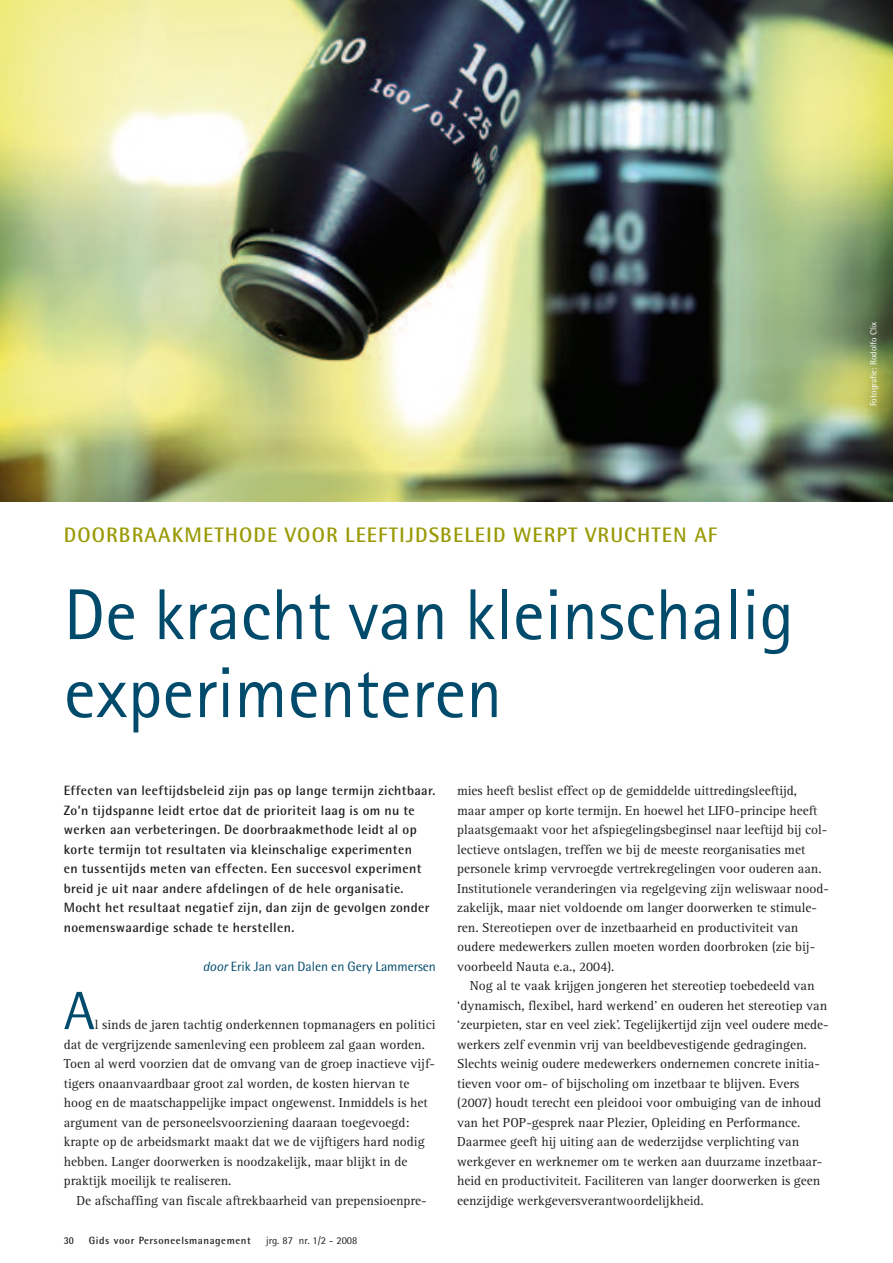
<style>
.page{position:relative;width:893px;height:1263px;background:#fff}
.page>*{position:absolute;margin:0;border:0;box-sizing:border-box;transform-origin:0 0}
.t1{font:72px/78px "Rotis Sans Serif";color:#004b6c}
.t2{font:54px "Rotis Semi Sans";color:#004b6c}
.t3{font:700 21px "Rotis Semi Sans";letter-spacing:.055em;color:#9a9a07}
.t4{font:13.5px/19.5px "Rotis Serif";color:#231f20}
.t5{font:700 13.5px/19.5px "Rotis Semi Sans";letter-spacing:.025em;color:#231f20}
.t6{font:13.5px "Rotis Semi Sans";color:#004b6c}
.t7{font:700 10.5px "Rotis Semi Sans";letter-spacing:.055em;color:#231f20}
.t8{font:10.5px "Rotis Semi Sans";color:#231f20}
.t9{font:700 10.5px "Rotis Semi Sans";letter-spacing:.055em;color:#231f20;scale:.9 1}
.t10{font:9px "Rotis Semi Sans";color:#fff}
.s1{font-style:italic}
</style>
<div class="page">
<img style="left:0;top:0;width:893px;height:502px">
<p class="t10" style="left:870px;top:406px;width:86px;rotate:-90deg">Fotografie: Rodolfo Clix</p>
<h3 class="t3" style="left:64px;top:527px;width:655px">DOORBRAAKMETHODE VOOR LEEFTIJDSBELEID WERPT VRUCHTEN AF</h3>
<h1 class="t1" style="left:64px;top:583px;width:732px">De kracht van kleinschalig experimenteren</h1>
<p class="t5" style="left:64px;top:782px;width:373px">Effecten van leeftijdsbeleid zijn pas op lange termijn zichtbaar.<br>Zo’n tijdspanne leidt ertoe dat de prioriteit laag is om nu te werken aan verbeteringen. De doorbraakmethode leidt al op korte termijn tot resultaten via kleinschalige experimenten<br>en tussentijds meten van effecten. Een succesvol experiment breid je uit naar andere afdelingen of de hele organisatie.<br>Mocht het resultaat negatief zijn, dan zijn de gevolgen zonder noemenswaardige schade te herstellen.</p>
<p class="t6" style="left:203px;top:961px;width:234px"><span class="s1">door</span> Erik Jan van Dalen en Gery Lammersen</p>
<h2 class="t2" style="left:64px;top:992px;width:33px">A</h2>
<p class="t4" style="left:64px;top:1016px;width:373px;text-indent:31px">l sinds de jaren tachtig onderkennen topmanagers en politici dat de vergrijzende samenleving een probleem zal gaan worden.<br>Toen al werd voorzien dat de omvang van de groep inactieve vijf&shy;tigers onaanvaardbaar groot zal worden, de kosten hiervan te hoog en de maatschappelijke impact ongewenst. Inmiddels is het argument van de personeelsvoorziening daaraan toegevoegd: krapte op de arbeidsmarkt maakt dat we de vijftigers hard nodig hebben. Langer doorwerken is noodzakelijk, maar blijkt in de praktijk moeilijk te realiseren.</p>
<p class="t4" style="left:77px;top:1192px;width:352px">De afschaffing van fiscale aftrekbaarheid van prepensioenpre-</p>
<p class="t9" style="left:64px;top:1236px;width:13px">30</p>
<p class="t7" style="left:89px;top:1236px;width:163px">Gids voor Personeelsmanagement</p>
<p class="t8" style="left:266px;top:1236px;width:93px">jrg. 87 nr. 1/2 - 2008</p>
<p class="t4" style="left:457px;top:782px;width:373px">mies heeft beslist effect op de gemiddelde uittredingsleeftijd, maar amper op korte termijn. En hoewel het LIFO-principe heeft plaatsgemaakt voor het afspiegelingsbeginsel naar leeftijd bij col&shy;lectieve ontslagen, treffen we bij de meeste reorganisaties met personele krimp vervroegde vertrekregelingen voor ouderen aan.<br>Institutionele veranderingen via regelgeving zijn weliswaar nood&shy;zakelijk, maar niet voldoende om langer doorwerken te stimule&shy;ren. Stereotiepen over de inzetbaarheid en productiviteit van oudere medewerkers zullen moeten worden doorbroken (zie bij&shy;voorbeeld Nauta e.a., 2004).</p>
<p class="t4" style="left:457px;top:977px;width:373px;text-indent:13px">Nog al te vaak krijgen jongeren het stereotiep toebedeeld van ‘dynamisch, flexibel, hard werkend’ en ouderen het stereotiep van ‘zeurpieten, star en veel ziek’. Tegelijkertijd zijn veel oudere mede&shy;werkers zelf evenmin vrij van beeldbevestigende gedragingen.<br>Slechts weinig oudere medewerkers ondernemen concrete initia&shy;tieven voor om- of bijscholing om inzetbaar te blijven. Evers (2007) houdt terecht een pleidooi voor ombuiging van de inhoud van het POP-gesprek naar Plezier, Opleiding en Performance.<br>Daarmee geeft hij uiting aan de wederzijdse verplichting van werkgever en werknemer om te werken aan duurzame inzetbaar&shy;heid en productiviteit. Faciliteren van langer doorwerken is geen eenzijdige werkgeversverantwoordelijkheid.</p>
</div>
